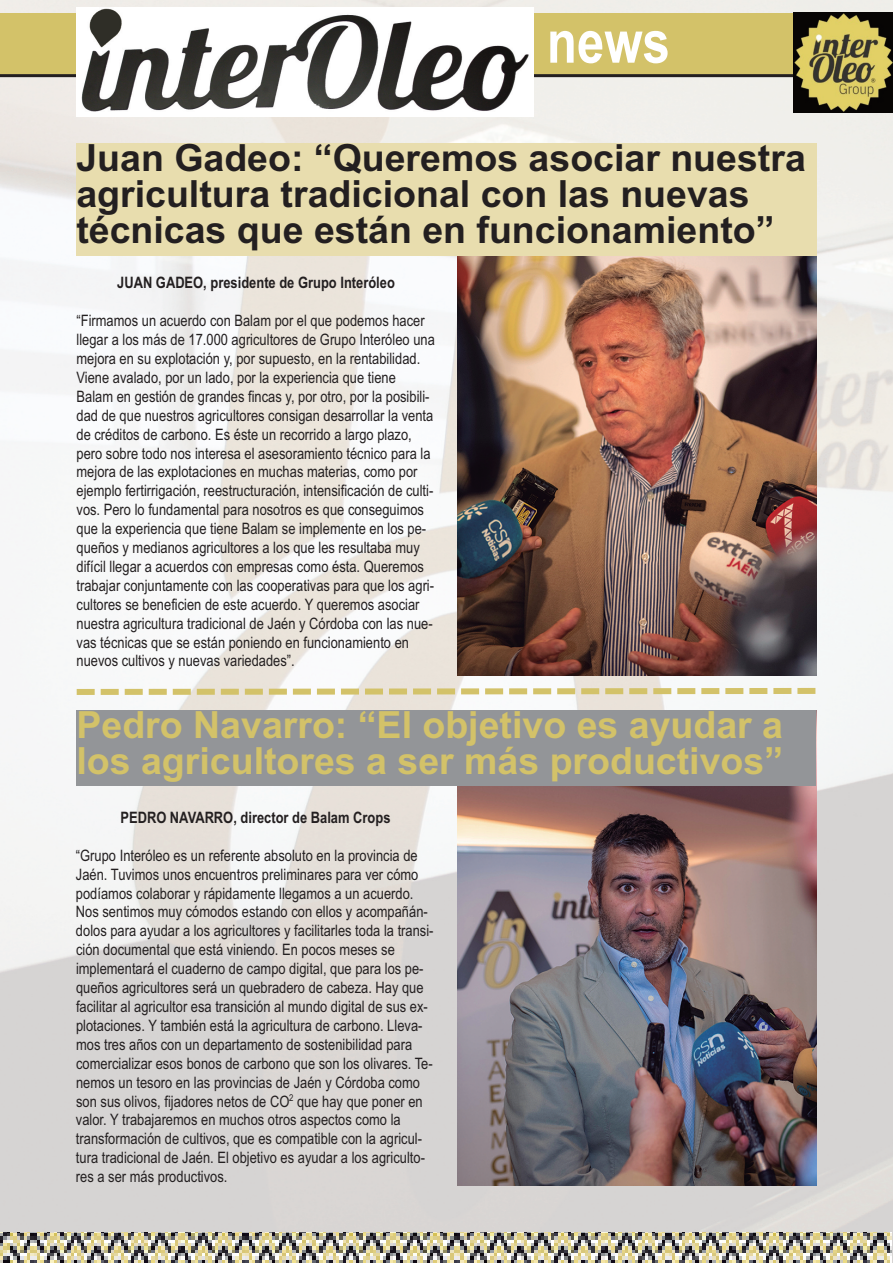
<style>
.page{position:relative;width:893px;height:1263px;background:#fff}
.page>*{position:absolute;margin:0;border:0;box-sizing:border-box;transform-origin:0 0}
.t1{font:700 60px "Arial Narrow";color:#fff}
.t2{font:700 37.5px/36px "Arial";color:#231f20}
.t3{font:700 37.5px/36px "Arial";color:#d3c269}
.t4{font:15.75px/18.9px "Arial Narrow";color:#231f20}
.t5{font:700 15.75px "Arial Narrow";color:#231f20}
</style>
<div class="page">
<img style="left:1px;top:1px;width:892px;height:1262px">
<div style="left:0;top:13px;width:817px;height:63px;background:#d3c269"></div>
<hr style="left:0;top:74px;width:815px;height:3px;background:#231f20">
<img style="left:793px;top:12px;width:100px;height:100px">
<img style="left:77px;top:8px;width:456px;height:108px">
<img style="left:457px;top:256px;width:359px;height:420px">
<svg style="left:89px;top:685px;width:714px;height:13px"></svg>
<div style="left:77px;top:689px;width:18px;height:6px;background:#d3c269"></div>
<div style="left:797px;top:688px;width:18px;height:6px;background:#d3c269"></div>
<img style="left:0;top:1232px;width:892px;height:31px">
<div style="left:76px;top:143px;width:740px;height:113px;background:#e8ddae"></div>
<img style="left:457px;top:710px;width:360px;height:475px">
<div style="left:77px;top:710px;width:739px;height:76px;background:#939598"></div>
<h1 class="t1" style="left:547px;top:7px;width:125px">news</h1>
<h2 class="t2" style="left:76px;top:140px;width:731px">Juan Gadeo: “Queremos asociar nuestra agricultura tradicional con las nuevas técnicas que están en funcionamiento”</h2>
<p class="t5" style="left:117px;top:274px;width:279px">JUAN GADEO, presidente de Grupo Interóleo</p>
<p class="t4" style="left:77px;top:311px;width:360px">“Firmamos un acuerdo con Balam por el que podemos hacer llegar a los más de 17.000 agricultores de Grupo Interóleo una mejora en su explotación y, por supuesto, en la rentabilidad.<br>Viene avalado, por un lado, por la experiencia que tiene Balam en gestión de grandes fincas y, por otro, por la posibili&shy;dad de que nuestros agricultores consigan desarrollar la venta de créditos de carbono. Es éste un recorrido a largo plazo, pero sobre todo nos interesa el asesoramiento técnico para la mejora de las explotaciones en muchas materias, como por ejemplo fertirrigación, reestructuración, intensificación de culti&shy;vos. Pero lo fundamental para nosotros es que conseguimos que la experiencia que tiene Balam se implemente en los pe&shy;queños y medianos agricultores a los que les resultaba muy difícil llegar a acuerdos con empresas como ésta. Queremos trabajar conjuntamente con las cooperativas para que los agri&shy;cultores se beneficien de este acuerdo. Y queremos asociar nuestra agricultura tradicional de Jaén y Córdoba con las nue&shy;vas técnicas que se están poniendo en funcionamiento en nuevos cultivos y nuevas variedades”.</p>
<h2 class="t3" style="left:77px;top:707px;width:708px">Pedro Navarro: “El objetivo es ayudar a los agricultores a ser más productivos”</h2>
<p class="t5" style="left:120px;top:808px;width:272px">PEDRO NAVARRO, director de Balam Crops</p>
<p class="t4" style="left:76px;top:846px;width:359px">“Grupo Interóleo es un referente absoluto en la provincia de Jaén. Tuvimos unos encuentros preliminares para ver cómo podíamos colaborar y rápidamente llegamos a un acuerdo.<br>Nos sentimos muy cómodos estando con ellos y acompañán&shy;dolos para ayudar a los agricultores y facilitarles toda la transi&shy;ción documental que está viniendo. En pocos meses se implementará el cuaderno de campo digital, que para los pe&shy;queños agricultores será un quebradero de cabeza. Hay que facilitar al agricultor esa transición al mundo digital de sus ex&shy;plotaciones. Y también está la agricultura de carbono. Lleva&shy;mos tres años con un departamento de sostenibilidad para comercializar esos bonos de carbono que son los olivares. Te&shy;nemos un tesoro en las provincias de Jaén y Córdoba como son sus olivos, fijadores netos de CO<sup>2</sup> que hay que poner en valor. Y trabajaremos en muchos otros aspectos como la transformación de cultivos, que es compatible con la agricul&shy;tura tradicional de Jaén. El objetivo es ayudar a los agriculto&shy;res a ser más productivos.</p>
</div>
